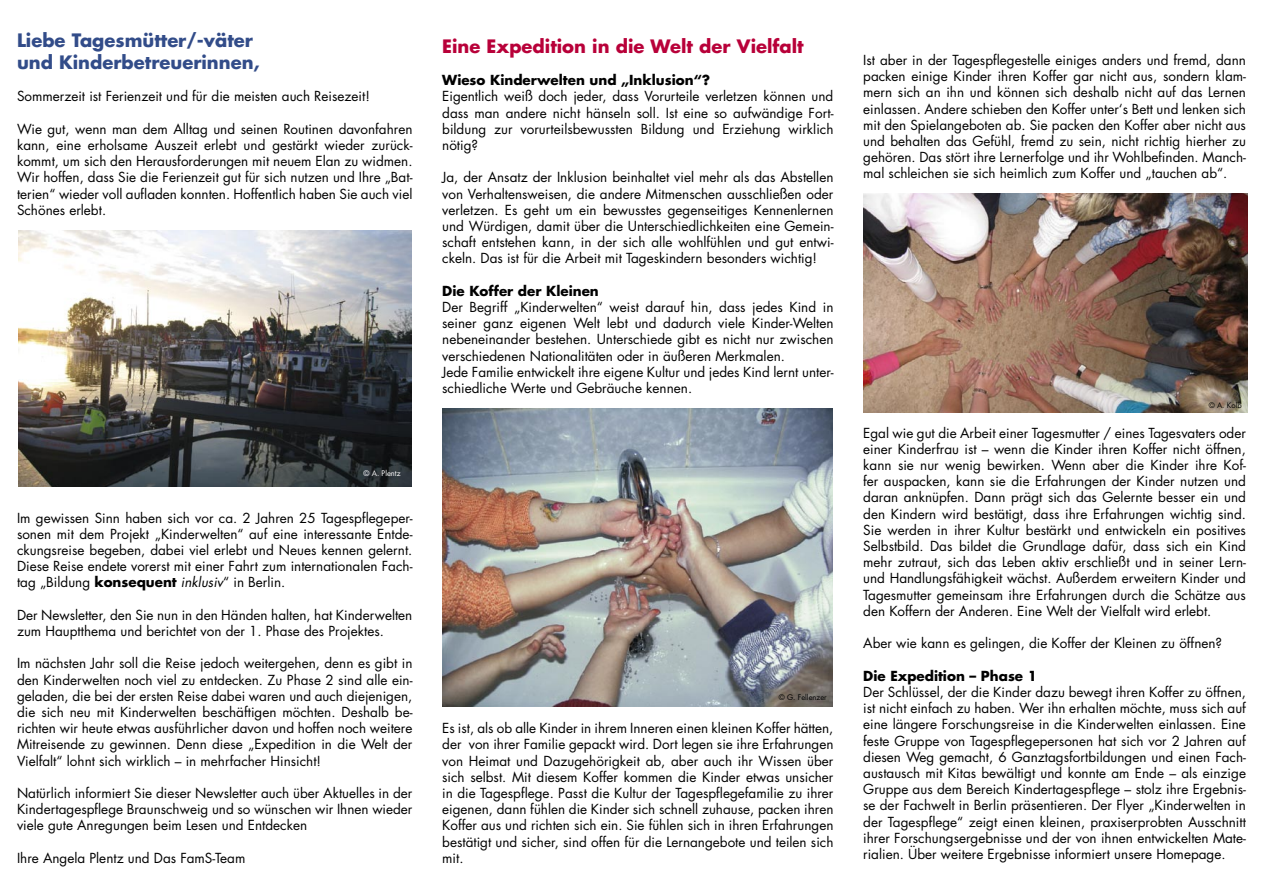
<style>
.page{position:relative;width:1263px;height:893px;background:#fff}
.page>*{position:absolute;margin:0;border:0;box-sizing:border-box;transform-origin:0 0}
.t1{font:700 18px/21.6px "Futura";color:#324c89}
.t2{font:700 18px "Futura";color:#b80039}
.t3{font:13.5px/16.2px "Futura";color:#000;text-align:justify}
.t4{font:700 13.5px "Futura";color:#000}
.t5{font:7.5px "Futura";color:#000}
.t6{font:7.5px "Futura";color:#fff}
.s1{font-weight:700}
.s2{font-style:italic}
</style>
<div class="page">
<img style="left:18px;top:231px;width:394px;height:256px">
<img style="left:443px;top:409px;width:389px;height:298px">
<img style="left:864px;top:193px;width:383px;height:219px">
<h1 class="t1" style="left:17px;top:29px;width:244px">Liebe Tagesmütter/-väter und Kinderbetreuerinnen,</h1>
<p class="t3" style="left:17px;top:88px;width:354px">Sommerzeit ist Ferienzeit und für die meisten auch Reisezeit!</p>
<p class="t3" style="left:17px;top:121px;width:397px">Wie gut, wenn man dem Alltag und seinen Routinen davonfahren kann, eine erholsame Auszeit erlebt und gestärkt wieder zurück&shy;kommt, um sich den Herausforderungen mit neuem Elan zu widmen.<br>Wir hoffen, dass Sie die Ferienzeit gut für sich nutzen und Ihre „Bat&shy;terien“ wieder voll aufladen konnten. Hoffentlich haben Sie auch viel Schönes erlebt.</p>
<h1 class="t2" style="left:442px;top:33px;width:363px">Eine Expedition in die Welt der Vielfalt</h1>
<p class="t4" style="left:442px;top:71px;width:269px">Wieso Kinderwelten und „Inklusion“?</p>
<p class="t3" style="left:442px;top:88px;width:393px">Eigentlich weiß doch jeder, dass Vorurteile verletzen können und dass man andere nicht hänseln soll. Ist eine so aufwändige Fort&shy;bildung zur vorurteilsbewussten Bildung und Erziehung wirklich nötig?</p>
<p class="t3" style="left:442px;top:169px;width:393px">Ja, der Ansatz der Inklusion beinhaltet viel mehr als das Abstellen von Verhaltensweisen, die andere Mitmenschen ausschließen oder verletzen. Es geht um ein bewusstes gegenseitiges Kennenlernen und Würdigen, damit über die Unterschiedlichkeiten eine Gemein&shy;schaft entstehen kann, in der sich alle wohlfühlen und gut entwi&shy;ckeln. Das ist für die Arbeit mit Tageskindern besonders wichtig!</p>
<p class="t4" style="left:442px;top:281px;width:158px">Die Koffer der Kleinen</p>
<p class="t3" style="left:442px;top:299px;width:393px;text-align:left">Der Begriff „Kinderwelten“ weist darauf hin, dass jedes Kind in seiner ganz eigenen Welt lebt und dadurch viele Kinder-Welten nebeneinander bestehen. Unterschiede gibt es nicht nur zwischen verschiedenen Nationalitäten oder in äußeren Merkmalen.<br>Jede Familie entwickelt ihre eigene Kultur und jedes Kind lernt unter&shy;schiedliche Werte und Gebräuche kennen.</p>
<p class="t6" style="left:363px;top:468px;width:39px">© A. Plentz</p>
<p class="t3" style="left:17px;top:509px;width:397px">Im gewissen Sinn haben sich vor ca. 2 Jahren 25 Tagespflegeper&shy;sonen mit dem Projekt „Kinderwelten“ auf eine interessante Entde&shy;ckungsreise begeben, dabei viel erlebt und Neues kennen gelernt.<br>Diese Reise endete vorerst mit einer Fahrt zum internationalen Fach&shy;tag „Bildung <span class="s1">konsequent</span> <span class="s2">inklusiv</span>“ in Berlin.</p>
<p class="t3" style="left:17px;top:607px;width:397px">Der Newsletter, den Sie nun in den Händen halten, hat Kinderwelten zum Hauptthema und berichtet von der 1. Phase des Projektes.</p>
<p class="t3" style="left:17px;top:655px;width:397px">Im nächsten Jahr soll die Reise jedoch weitergehen, denn es gibt in den Kinderwelten noch viel zu entdecken. Zu Phase 2 sind alle ein&shy;geladen, die bei der ersten Reise dabei waren und auch diejenigen, die sich neu mit Kinderwelten beschäftigen möchten. Deshalb be&shy;richten wir heute etwas ausführlicher davon und hoffen noch weitere Mitreisende zu gewinnen. Denn diese „Expedition in die Welt der Vielfalt“ lohnt sich wirklich – in mehrfacher Hinsicht!</p>
<p class="t3" style="left:17px;top:785px;width:397px">Natürlich informiert Sie dieser Newsletter auch über Aktuelles in der Kindertagespflege Braunschweig und so wünschen wir Ihnen wieder viele gute Anregungen beim Lesen und Entdecken</p>
<p class="t3" style="left:17px;top:850px;width:230px">Ihre Angela Plentz und Das FamS-Team</p>
<p class="t5" style="left:779px;top:692px;width:50px">© G. Fellenzer</p>
<p class="t3" style="left:442px;top:720px;width:393px">Es ist, als ob alle Kinder in ihrem Inneren einen kleinen Koffer hätten, der von ihrer Familie gepackt wird. Dort legen sie ihre Erfahrungen von Heimat und Dazugehörigkeit ab, aber auch ihr Wissen über sich selbst. Mit diesem Koffer kommen die Kinder etwas unsicher in die Tagespflege. Passt die Kultur der Tagespflegefamilie zu ihrer eigenen, dann fühlen die Kinder sich schnell zuhause, packen ihren Koffer aus und richten sich ein. Sie fühlen sich in ihren Erfahrungen bestätigt und sicher, sind offen für die Lernangebote und teilen sich mit.</p>
<p class="t3" style="left:863px;top:52px;width:384px">Ist aber in der Tagespflegestelle einiges anders und fremd, dann packen einige Kinder ihren Koffer gar nicht aus, sondern klam&shy;mern sich an ihn und können sich deshalb nicht auf das Lernen einlassen. Andere schieben den Koffer unter‘s Bett und lenken sich mit den Spielangeboten ab. Sie packen den Koffer aber nicht aus und behalten das Gefühl, fremd zu sein, nicht richtig hierher zu gehören. Das stört ihre Lernerfolge und ihr Wohlbefinden. Manch&shy;mal schleichen sie sich heimlich zum Koffer und „tauchen ab“.</p>
<p class="t5" style="left:1209px;top:400px;width:34px">© A. Kolb</p>
<p class="t3" style="left:863px;top:424px;width:384px">Egal wie gut die Arbeit einer Tagesmutter / eines Tagesvaters oder einer Kinderfrau ist – wenn die Kinder ihren Koffer nicht öffnen, kann sie nur wenig bewirken. Wenn aber die Kinder ihre Kof&shy;fer auspacken, kann sie die Erfahrungen der Kinder nutzen und daran anknüpfen. Dann prägt sich das Gelernte besser ein und den Kindern wird bestätigt, dass ihre Erfahrungen wichtig sind.<br>Sie werden in ihrer Kultur bestärkt und entwickeln ein positives Selbstbild. Das bildet die Grundlage dafür, dass sich ein Kind mehr zutraut, sich das Leben aktiv erschließt und in seiner Lern&shy;und Handlungsfähigkeit wächst. Außerdem erweitern Kinder und Tagesmutter gemeinsam ihre Erfahrungen durch die Schätze aus den Koffern der Anderen. Eine Welt der Vielfalt wird erlebt.</p>
<p class="t3" style="left:863px;top:635px;width:360px">Aber wie kann es gelingen, die Koffer der Kleinen zu öffnen?</p>
<p class="t4" style="left:863px;top:666px;width:175px">Die Expedition – Phase 1</p>
<p class="t3" style="left:863px;top:684px;width:384px">Der Schlüssel, der die Kinder dazu bewegt ihren Koffer zu öffnen, ist nicht einfach zu haben. Wer ihn erhalten möchte, muss sich auf eine längere Forschungsreise in die Kinderwelten einlassen. Eine feste Gruppe von Tagespflegepersonen hat sich vor 2 Jahren auf diesen Weg gemacht, 6 Ganztagsfortbildungen und einen Fach&shy;austausch mit Kitas bewältigt und konnte am Ende – als einzige Gruppe aus dem Bereich Kindertagespflege – stolz ihre Ergebnis&shy;se der Fachwelt in Berlin präsentieren. Der Flyer „Kinderwelten in der Tagespflege“ zeigt einen kleinen, praxiserprobten Ausschnitt ihrer Forschungsergebnisse und der von ihnen entwickelten Mate&shy;rialien. Über weitere Ergebnisse informiert unsere Homepage.</p>
</div>
